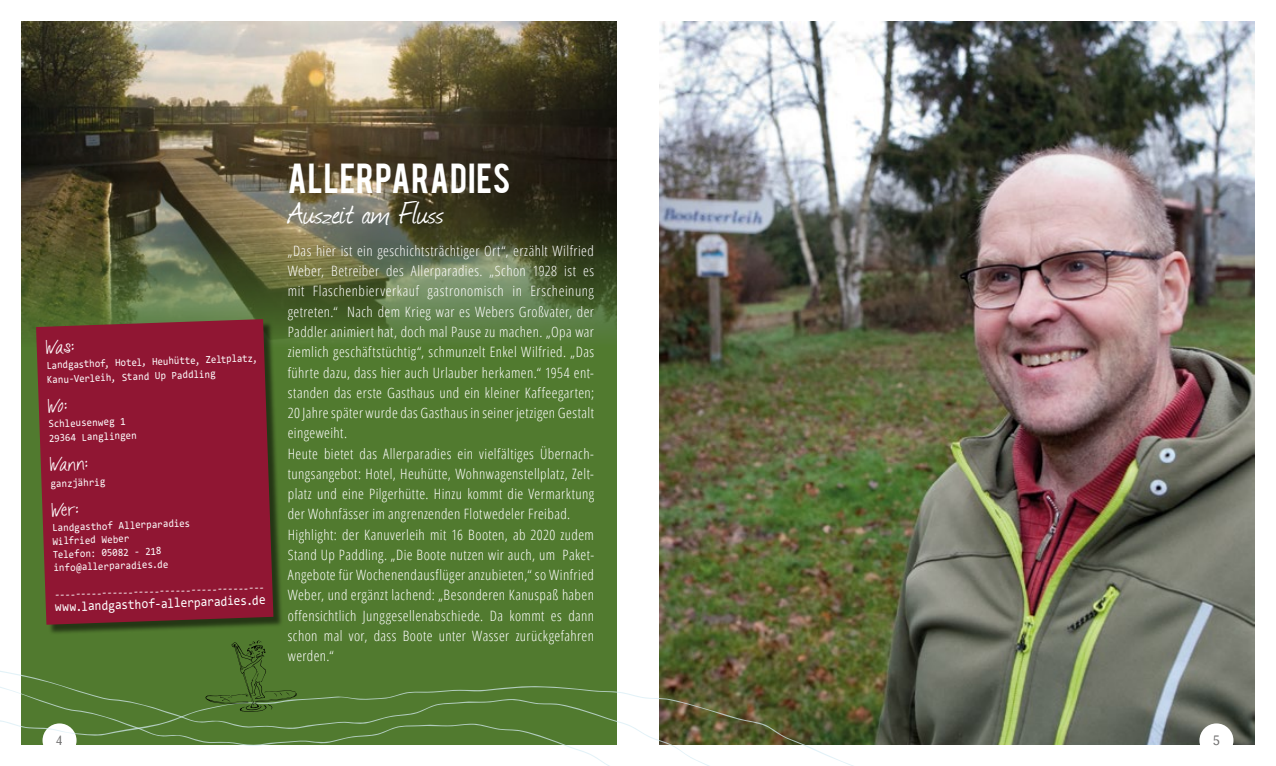
<style>
.page{position:relative;width:1276px;height:766px;background:#fff}
.page>*{position:absolute;margin:0;border:0;box-sizing:border-box;transform-origin:0 0}
.t1{font:36px "Journal";color:#fff}
.t2{font:33px "Bebas";letter-spacing:.025em;color:#fff}
.t3{font:18px "Talkingtothe Moon";color:#fff}
.t4{font:300 14.25px/20.2px "Open Sans Condensed";letter-spacing:.025em;color:#fff;scale:1.04 1}
.t5{font:13.5px "Consolas";color:#fff;scale:.9 1}
.t6{font:13.5px "Barmeno";color:#706f6f}
.t7{font:10.8px/13.4px "Consolas";color:#fff;scale:.9 1}
.t8{font:10.8px/14.4px "Consolas";color:#fff;scale:.89 1}
</style>
<div class="page">
<div style="left:21px;top:21px;width:596px;height:723px;background:#517a2f"></div>
<img style="left:659px;top:21px;width:595px;height:723px">
<img style="left:21px;top:259px;width:596px;height:83px">
<img style="left:21px;top:21px;width:596px;height:238px">
<div style="left:38px;top:321px;width:245px;height:313px;background:#000;opacity:.55"></div>
<svg style="left:36px;top:319px;width:237px;height:305px;background:#8a1a32"></svg>
<div style="left:1199px;top:723px;width:34px;height:34px;background:#fff;border-radius:50%"></div>
<svg style="left:659px;top:657px;width:207px;height:28px;background:#5b5b2c"></svg>
<svg style="left:822px;top:685px;width:135px;height:80px"></svg>
<svg style="left:0;top:661px;width:822px;height:104px"></svg>
<svg style="left:205px;top:640px;width:92px;height:71px"></svg>
<svg style="left:48px;top:397px;width:19px;height:15px"></svg>
<p class="t3" style="left:46px;top:337px;width:30px;rotate:-2deg">Was:</p>
<p class="t8" style="left:46px;top:357px;width:239px;rotate:-2deg">Landgasthof, Hotel, Heuhütte, Zeltplatz,<br>Kanu-Verleih, Stand Up Paddling</p>
<p class="t7" style="left:48px;top:416px;width:99px;line-height:14.4px;rotate:-2deg">Schleusenweg 1<br>29364 Langlingen</p>
<p class="t3" style="left:50px;top:454px;width:39px;rotate:-2deg">Wann:</p>
<p class="t7" style="left:50px;top:476px;width:62px;rotate:-2deg">ganzjährig</p>
<p class="t3" style="left:51px;top:499px;width:28px;rotate:-2deg">Wer:</p>
<p class="t7" style="left:52px;top:520px;width:155px;rotate:-2deg">Landgasthof Allerparadies<br>Wilfried Weber<br>Telefon: 05082 - 218 info@allerparadies.de</p>
<p class="t7" style="left:54px;top:587px;width:235px;rotate:-2deg">----------------------------------------</p>
<p class="t5" style="left:55px;top:597px;width:236px;rotate:-2deg">www.landgasthof-allerparadies.de</p>
<h2 class="t2" style="left:288px;top:154px;width:224px">ALLERPARADIES</h2>
<h1 class="t1" style="left:288px;top:189px;width:158px">Auszeit am Fluss</h1>
<p class="t4" style="left:288px;top:240px;width:296px">„Das hier ist ein geschichtsträchtiger Ort“, erzählt Wilfried Weber, Betreiber des Allerparadies. „Schon 1928 ist es mit Flaschenbierverkauf gastronomisch in Erscheinung getreten.“ Nach dem Krieg war es Webers Großvater, der Paddler animiert hat, doch mal Pause zu machen. „Opa war ziemlich geschäftstüchtig“, schmunzelt Enkel Wilfried. „Das führte dazu, dass hier auch Urlauber herkamen.“ 1954 ent&shy;standen das erste Gasthaus und ein kleiner Kaffeegarten; 20 Jahre später wurde das Gasthaus in seiner jetzigen Gestalt eingeweiht.<br>Heute bietet das Allerparadies ein vielfältiges Übernach&shy;tungsangebot: Hotel, Heuhütte, Wohnwagenstellplatz, Zelt&shy;platz und eine Pilgerhütte. Hinzu kommt die Vermarktung der Wohnfässer im angrenzenden Flotwedeler Freibad.<br>Highlight: der Kanuverleih mit 16 Booten, ab 2020 zudem Stand Up Paddling. „Die Boote nutzen wir auch, um Paket-Angebote für Wochenendausflüger anzubieten,“ so Winfried Weber, und ergänzt lachend: „Besonderen Kanuspaß haben offensichtlich Junggesellenabschiede. Da kommt es dann schon mal vor, dass Boote unter Wasser zurückgefahren werden.“</p>
<p class="t6" style="left:56px;top:731px;width:9px">4</p>
<p class="t6" style="left:1212px;top:731px;width:9px">5</p>
</div>
